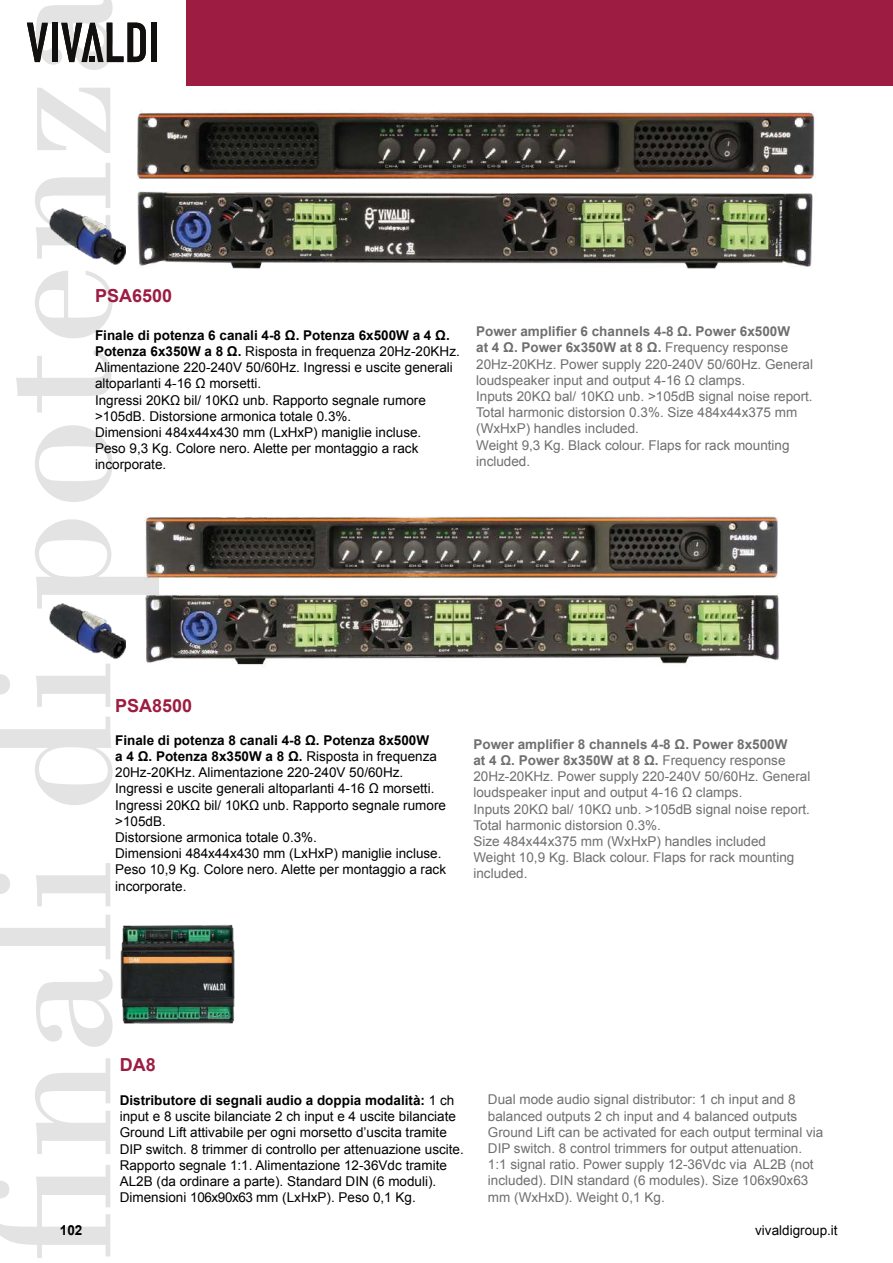
<style>
.page{position:relative;width:893px;height:1263px;background:#fff}
.page>*{position:absolute;margin:0;border:0;box-sizing:border-box;transform-origin:0 0}
.t1{font:190.5px "Bodoni";color:#e3e3e3}
.t2{font:700 18px "Arial";color:#9c1c42}
.t3{font:13.5px/16.2px "Arial";color:#000}
.t4{font:13.5px/16.2px "Arial";color:#706f6f}
.t5{font:700 13.5px "Arial";color:#000}
.s1{font-weight:700}
</style>
<div class="page">
<svg style="left:27px;top:23px;width:21px;height:39px"></svg>
<div style="left:52px;top:23px;width:5px;height:39px;background:#12100e"></div>
<div style="left:152px;top:23px;width:5px;height:39px;background:#12100e"></div>
<svg style="left:61px;top:23px;width:85px;height:39px"></svg>
<img style="left:144px;top:516px;width:634px;height:63px">
<img style="left:145px;top:593px;width:634px;height:74px">
<img style="left:137px;top:111px;width:679px;height:68px">
<img style="left:137px;top:191px;width:676px;height:78px">
<img style="left:120px;top:924px;width:115px;height:100px">
<img style="left:49px;top:209px;width:77px;height:55px">
<img style="left:49px;top:603px;width:77px;height:55px">
<div style="left:187px;top:0;width:706px;height:85px;background:#9c1c42"></div>
<h1 class="t1" style="left:-64px;top:1263px;width:1278px;rotate:-90deg">finali di potenza</h1>
<h2 class="t2" style="left:95px;top:284px;width:79px">PSA6500</h2>
<p class="t3" style="left:95px;top:327px;width:366px"><span class="s1">Finale di potenza 6 canali 4-8 Ω. Potenza 6x500W a 4 Ω.<br>Potenza 6x350W a 8 Ω.</span> Risposta in frequenza 20Hz-20KHz.<br>Alimentazione 220-240V 50/60Hz. Ingressi e uscite generali altoparlanti 4-16 Ω morsetti.<br>Ingressi 20KΩ bil/ 10KΩ unb. Rapporto segnale rumore &gt;105dB. Distorsione armonica totale 0.3%.<br>Dimensioni 484x44x430 mm (LxHxP) maniglie incluse.<br>Peso 9,3 Kg. Colore nero. Alette per montaggio a rack incorporate.</p>
<p class="t4" style="left:476px;top:323px;width:338px"><span class="s1">Power amplifier 6 channels 4-8 Ω. Power 6x500W<br>at 4 Ω. Power 6x350W at 8 Ω.</span> Frequency response 20Hz-20KHz. Power supply 220-240V 50/60Hz. General loudspeaker input and output 4-16 Ω clamps.<br>Inputs 20KΩ bal/ 10KΩ unb. &gt;105dB signal noise report.<br>Total harmonic distorsion 0.3%. Size 484x44x375 mm (WxHxP) handles included.<br>Weight 9,3 Kg. Black colour. Flaps for rack mounting included.</p>
<h2 class="t2" style="left:115px;top:694px;width:79px">PSA8500</h2>
<p class="t3" style="left:115px;top:732px;width:332px"><span class="s1">Finale di potenza 8 canali 4-8 Ω. Potenza 8x500W<br>a 4 Ω. Potenza 8x350W a 8 Ω.</span> Risposta in frequenza 20Hz-20KHz. Alimentazione 220-240V 50/60Hz.<br>Ingressi e uscite generali altoparlanti 4-16 Ω morsetti.<br>Ingressi 20KΩ bil/ 10KΩ unb. Rapporto segnale rumore &gt;105dB.<br>Distorsione armonica totale 0.3%.<br>Dimensioni 484x44x430 mm (LxHxP) maniglie incluse.<br>Peso 10,9 Kg. Colore nero. Alette per montaggio a rack incorporate.</p>
<p class="t4" style="left:473px;top:736px;width:338px"><span class="s1">Power amplifier 8 channels 4-8 Ω. Power 8x500W<br>at 4 Ω. Power 8x350W at 8 Ω.</span> Frequency response 20Hz-20KHz. Power supply 220-240V 50/60Hz. General loudspeaker input and output 4-16 Ω clamps.<br>Inputs 20KΩ bal/ 10KΩ unb. &gt;105dB signal noise report.<br>Total harmonic distorsion 0.3%.<br>Size 484x44x375 mm (WxHxP) handles included Weight 10,9 Kg. Black colour. Flaps for rack mounting included.</p>
<h2 class="t2" style="left:120px;top:1053px;width:37px">DA8</h2>
<p class="t3" style="left:120px;top:1092px;width:346px"><span class="s1">Distributore di segnali audio a doppia modalità:</span> 1 ch input e 8 uscite bilanciate 2 ch input e 4 uscite bilanciate Ground Lift attivabile per ogni morsetto d’uscita tramite DIP switch. 8 trimmer di controllo per attenuazione uscite.<br>Rapporto segnale 1:1. Alimentazione 12-36Vdc tramite AL2B (da ordinare a parte). Standard DIN (6 moduli).<br>Dimensioni 106x90x63 mm (LxHxP). Peso 0,1 Kg.</p>
<p class="t4" style="left:488px;top:1092px;width:337px">Dual mode audio signal distributor: 1 ch input and 8 balanced outputs 2 ch input and 4 balanced outputs Ground Lift can be activated for each output terminal via DIP switch. 8 control trimmers for output attenuation.<br>1:1 signal ratio. Power supply 12-36Vdc via AL2B (not included). DIN standard (6 modules). Size 106x90x63 mm (WxHxD). Weight 0,1 Kg.</p>
<p class="t5" style="left:60px;top:1221px;width:24px">102</p>
<p class="t3" style="left:755px;top:1222px;width:84px">vivaldigroup.it</p>
</div>
